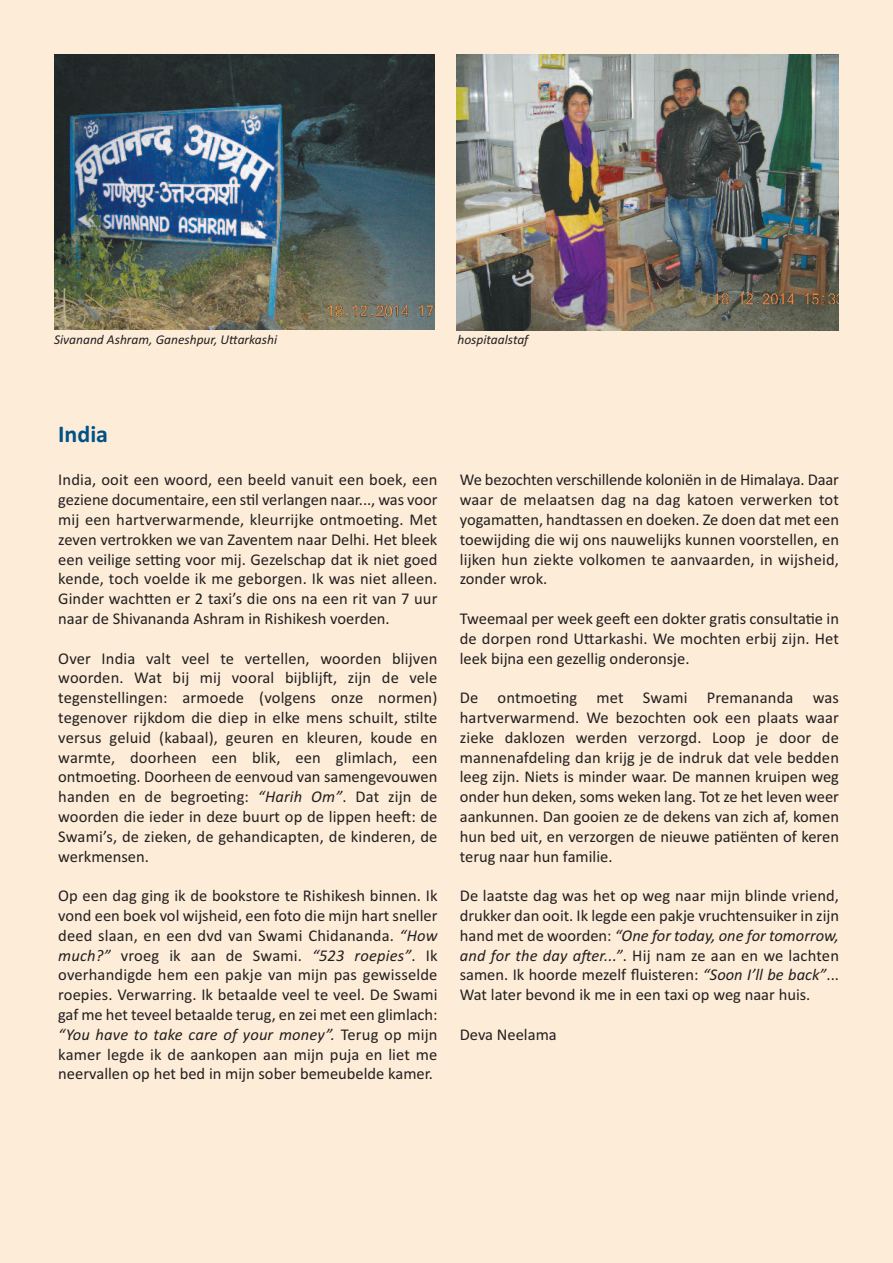
<style>
.page{position:relative;width:893px;height:1263px;background:#fdedd8}
.page>*{position:absolute;margin:0;border:0;box-sizing:border-box;transform-origin:0 0}
.t1{font:700 24px "Calibri";color:#005185}
.t2{font:16.5px/19.8px "Calibri";color:#231f20;text-align:justify}
.t3{font:italic 13.5px "Calibri";color:#231f20}
.s1{font-style:italic}
</style>
<div class="page">
<img style="left:54px;top:54px;width:381px;height:276px">
<img style="left:457px;top:54px;width:382px;height:276px">
<p class="t3" style="left:54px;top:331px;width:225px">Sivanand Ashram, Ganeshpur, Uttarkashi</p>
<p class="t3" style="left:457px;top:331px;width:72px">hospitaalstaf</p>
<h1 class="t1" style="left:58px;top:420px;width:51px">India</h1>
<p class="t2" style="left:58px;top:470px;width:381px">India, ooit een woord, een beeld vanuit een boek, een geziene documentaire, een stil verlangen naar..., was voor mij een hartverwarmende, kleurrijke ontmoeting. Met zeven vertrokken we van Zaventem naar Delhi. Het bleek een veilige setting voor mij. Gezelschap dat ik niet goed kende, toch voelde ik me geborgen. Ik was niet alleen.<br>Ginder wachtten er 2 taxi’s die ons na een rit van 7 uur naar de Shivananda Ashram in Rishikesh voerden.</p>
<p class="t2" style="left:58px;top:648px;width:381px">Over India valt veel te vertellen, woorden blijven woorden. Wat bij mij vooral bijblijft, zijn de vele tegenstellingen: armoede (volgens onze normen) tegenover rijkdom die diep in elke mens schuilt, stilte versus geluid (kabaal), geuren en kleuren, koude en warmte, doorheen een blik, een glimlach, een ontmoeting. Doorheen de eenvoud van samengevouwen handen en de begroeting: <span class="s1">“Harih Om”</span>. Dat zijn de woorden die ieder in deze buurt op de lippen heeft: de Swami’s, de zieken, de gehandicapten, de kinderen, de werkmensen.</p>
<p class="t2" style="left:58px;top:886px;width:381px">Op een dag ging ik de bookstore te Rishikesh binnen. Ik vond een boek vol wijsheid, een foto die mijn hart sneller deed slaan, en een dvd van Swami Chidananda. <span class="s1">“How much?”</span> vroeg ik aan de Swami. <span class="s1">“523 roepies”</span>. Ik overhandigde hem een pakje van mijn pas gewisselde roepies. Verwarring. Ik betaalde veel te veel. De Swami gaf me het teveel betaalde terug, en zei met een glimlach: <span class="s1">“You have to take care of your money”.</span> Terug op mijn kamer legde ik de aankopen aan mijn puja en liet me neervallen op het bed in mijn sober bemeubelde kamer.</p>
<p class="t2" style="left:460px;top:470px;width:381px">We bezochten verschillende koloniën in de Himalaya. Daar waar de melaatsen dag na dag katoen verwerken tot yogamatten, handtassen en doeken. Ze doen dat met een toewijding die wij ons nauwelijks kunnen voorstellen, en lijken hun ziekte volkomen te aanvaarden, in wijsheid, zonder wrok.</p>
<p class="t2" style="left:460px;top:608px;width:381px">Tweemaal per week geeft een dokter gratis consultatie in de dorpen rond Uttarkashi. We mochten erbij zijn. Het leek bijna een gezellig onderonsje.</p>
<p class="t2" style="left:460px;top:688px;width:381px">De ontmoeting met Swami Premananda was hartverwarmend. We bezochten ook een plaats waar zieke daklozen werden verzorgd. Loop je door de mannenafdeling dan krijg je de indruk dat vele bedden leeg zijn. Niets is minder waar. De mannen kruipen weg onder hun deken, soms weken lang. Tot ze het leven weer aankunnen. Dan gooien ze de dekens van zich af, komen hun bed uit, en verzorgen de nieuwe patiënten of keren terug naar hun familie.</p>
<p class="t2" style="left:460px;top:886px;width:381px">De laatste dag was het op weg naar mijn blinde vriend, drukker dan ooit. Ik legde een pakje vruchtensuiker in zijn hand met de woorden: <span class="s1">“One for today, one for tomorrow, and for the day after...”</span>. Hij nam ze aan en we lachten samen. Ik hoorde mezelf fluisteren: <span class="s1">“Soon I’ll be back”</span>...<br>Wat later bevond ik me in een taxi op weg naar huis.</p>
<p class="t2" style="left:460px;top:1024px;width:98px">Deva Neelama</p>
</div>
